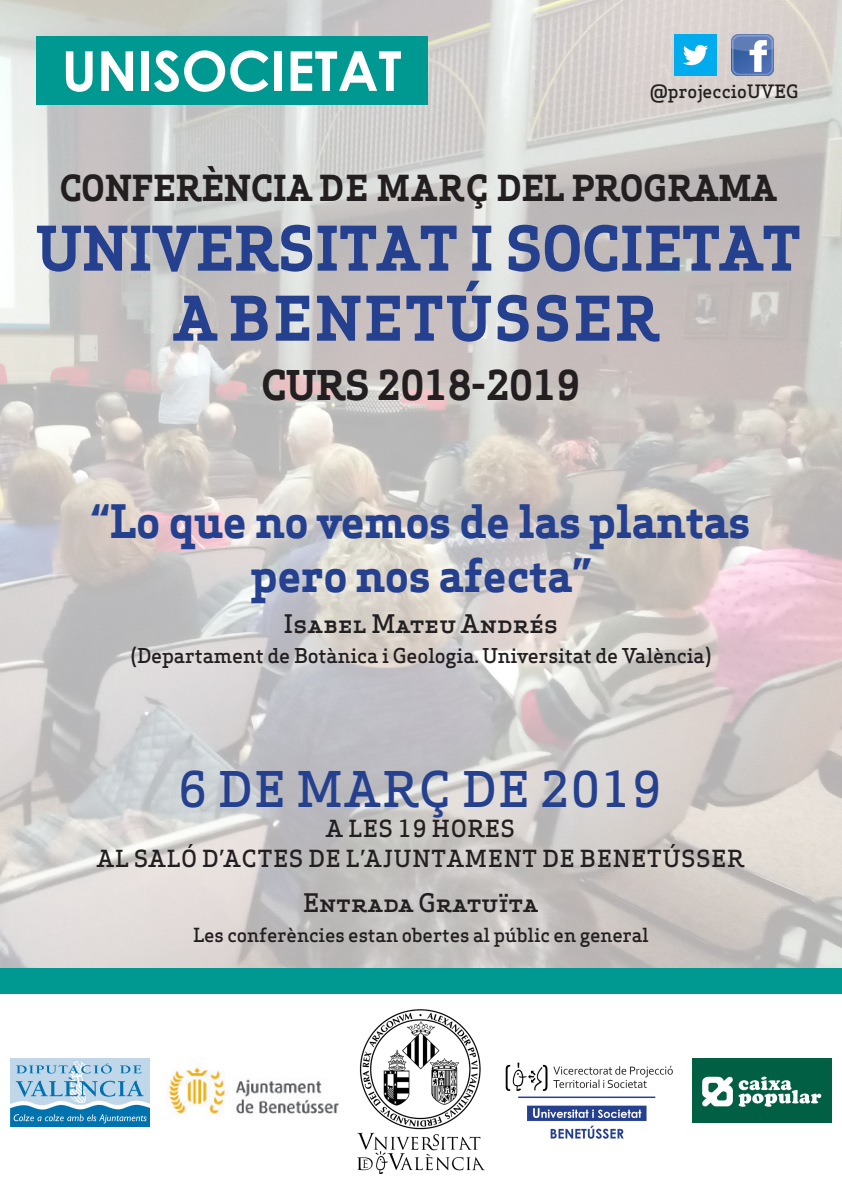
<style>
.page{position:relative;width:842px;height:1191px;background:#fff}
.page>*{position:absolute;margin:0;border:0;box-sizing:border-box;transform-origin:0 0}
.t1{font:700 60px "Apex Serif";color:#24408e}
.t2{font:700 60px "Apex Serif";letter-spacing:.05em;color:#24408e}
.t3{font:700 55px "Century Gothic";color:#fff}
.t4{font:500 48px "Apex Serif";letter-spacing:.04em;color:#24408e}
.t5{font:700 45px "Apex Serif";letter-spacing:-.01em;color:#24408e}
.t6{font:700 40px "Apex Serif";letter-spacing:-.01em;color:#231f20}
.t7{font:700 35px "Apex Serif";color:#231f20}
.t8{font:500 25px "Apex Serif";letter-spacing:-.01em;color:#231f20}
.t9{font:500 23px "Apex Serif";letter-spacing:.04em;color:#231f20}
.t10{font:500 20px "Apex Serif";letter-spacing:-.01em;color:#231f20}
.t11{font:500 19px "Apex Serif";letter-spacing:-.01em;color:#231f20}
.t12{font:500 18px "Apex Serif";color:#231f20}
</style>
<div class="page">
<img style="left:0;top:0;width:841px;height:968px">
<div style="left:0;top:968px;width:842px;height:26px;background:#009991"></div>
<div style="left:36px;top:36px;width:391px;height:69px;background:#009991"></div>
<img style="left:731px;top:34px;width:42px;height:42px">
<img style="left:675px;top:34px;width:42px;height:42px">
<img style="left:505px;top:1062px;width:168px;height:77px">
<img style="left:358px;top:1009px;width:126px;height:165px">
<img style="left:693px;top:1058px;width:138px;height:64px">
<img style="left:168px;top:1067px;width:171px;height:48px">
<img style="left:11px;top:1058px;width:138px;height:68px">
<p class="t3" style="left:62px;top:29px;width:341px">UNISOCIETAT</p>
<p class="t12" style="left:650px;top:80px;width:150px">@projeccioUVEG</p>
<p class="t7" style="left:60px;top:166px;width:718px">CONFERÈNCIA DE MARÇ DEL PROGRAMA</p>
<p class="t1" style="left:36px;top:211px;width:766px">UNIVERSITAT I SOCIETAT</p>
<p class="t2" style="left:174px;top:281px;width:487px">A BENETÚSSER</p>
<p class="t6" style="left:261px;top:360px;width:320px">CURS 2018-2019</p>
<p class="t5" style="left:91px;top:493px;width:661px">“Lo que no vemos de las plantas</p>
<p class="t5" style="left:251px;top:547px;width:342px">pero nos afecta”</p>
<p class="t8" style="left:284px;top:607px;width:276px">Isabel Mateu Andrés</p>
<p class="t10" style="left:130px;top:642px;width:583px">(Departament de Botànica i Geologia. Universitat de València)</p>
<p class="t4" style="left:178px;top:759px;width:484px">6 DE MARÇ DE 2019</p>
<p class="t9" style="left:326px;top:814px;width:190px">A LES 19 HORES</p>
<p class="t9" style="left:97px;top:844px;width:648px">AL SALÓ D’ACTES DE L’AJUNTAMENT DE BENETÚSSER</p>
<p class="t8" style="left:303px;top:887px;width:237px">Entrada Gratuïta</p>
<p class="t11" style="left:193px;top:923px;width:457px">Les conferències estan obertes al públic en general</p>
</div>
